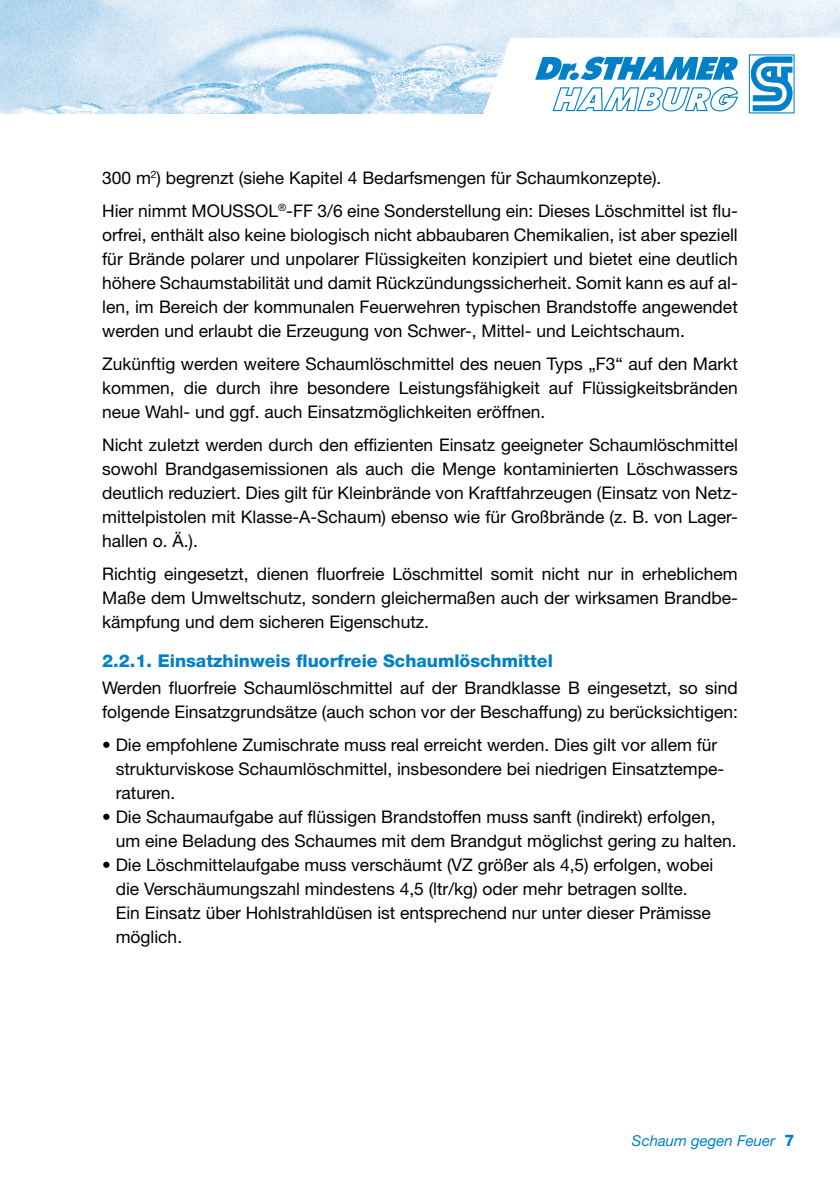
<style>
.page{position:relative;width:840px;height:1191px;background:#fff}
.page>*{position:absolute;margin:0;border:0;box-sizing:border-box;transform-origin:0 0}
.t1{font:800 17.6px "Helvetica Neue";color:#0081c7}
.t2{font:17.4px/24px "Helvetica Neue";color:#000}
.t3{font:italic 15px "Helvetica Neue";color:#0081c7}
.s1{font-weight:800;font-style:normal;font-size:16px}
</style>
<div class="page">
<img style="left:0;top:0;width:839px;height:113px">
<svg style="left:480px;top:38px;width:359px;height:76px"></svg>
<p class="t2" style="left:102px;top:161px;width:636px;line-height:33px">300 m<sup>2</sup>) begrenzt (siehe Kapitel 4 Bedarfsmengen für Schaumkonzepte).<br>Hier nimmt MOUSSOL<sup>®</sup>-FF 3/6 eine Sonderstellung ein: Dieses Löschmittel ist flu-</p>
<p class="t2" style="left:102px;top:222px;width:637px;text-align:justify">orfrei, enthält also keine biologisch nicht abbaubaren Chemikalien, ist aber speziell für Brände polarer und unpolarer Flüssigkeiten konzipiert und bietet eine deutlich höhere Schaumstabilität und damit Rückzündungssicherheit. Somit kann es auf al&shy;len, im Bereich der kommunalen Feuerwehren typischen Brandstoffe angewendet werden und erlaubt die Erzeugung von Schwer-, Mittel- und Leichtschaum.</p>
<p class="t2" style="left:102px;top:351px;width:636px;text-align:justify">Zukünftig werden weitere Schaumlöschmittel des neuen Typs „F3“ auf den Markt kommen, die durch ihre besondere Leistungsfähigkeit auf Flüssigkeitsbränden neue Wahl- und ggf. auch Einsatzmöglichkeiten eröffnen.</p>
<p class="t2" style="left:102px;top:433px;width:637px;text-align:justify">Nicht zuletzt werden durch den effizienten Einsatz geeigneter Schaumlöschmittel sowohl Brandgasemissionen als auch die Menge kontaminierten Löschwassers deutlich reduziert. Dies gilt für Kleinbrände von Kraftfahrzeugen (Einsatz von Netz&shy;mittelpistolen mit Klasse-A-Schaum) ebenso wie für Großbrände (z. B. von Lager&shy;hallen o. Ä.).</p>
<p class="t2" style="left:102px;top:562px;width:636px;text-align:justify">Richtig eingesetzt, dienen fluorfreie Löschmittel somit nicht nur in erheblichem Maße dem Umweltschutz, sondern gleichermaßen auch der wirksamen Brandbe&shy;kämpfung und dem sicheren Eigenschutz.</p>
<p class="t1" style="left:102px;top:650px;width:452px">2.2.1. Einsatzhinweis fluorfreie Schaumlöschmittel</p>
<p class="t2" style="left:102px;top:675px;width:637px">Werden fluorfreie Schaumlöschmittel auf der Brandklasse B eingesetzt, so sind folgende Einsatzgrundsätze (auch schon vor der Beschaffung) zu berücksichtigen:</p>
<p class="t2" style="left:116px;top:732px;width:609px;text-indent:-14px">• Die empfohlene Zumischrate muss real erreicht werden. Dies gilt vor allem für strukturviskose Schaumlöschmittel, insbesondere bei niedrigen Einsatztempe&shy;raturen.</p>
<p class="t2" style="left:116px;top:804px;width:622px;text-indent:-14px">• Die Schaumaufgabe auf flüssigen Brandstoffen muss sanft (indirekt) erfolgen, um eine Beladung des Schaumes mit dem Brandgut möglichst gering zu halten.</p>
<p class="t2" style="left:116px;top:852px;width:598px;text-indent:-14px">• Die Löschmittelaufgabe muss verschäumt (VZ größer als 4,5) erfolgen, wobei die Verschäumungszahl mindestens 4,5 (ltr/kg) oder mehr betragen sollte.<br>Ein Einsatz über Hohlstrahldüsen ist entsprechend nur unter dieser Prämisse möglich.</p>
<p class="t3" style="left:631px;top:1131px;width:164px">Schaum gegen Feuer <span class="s1">7</span></p>
</div>
